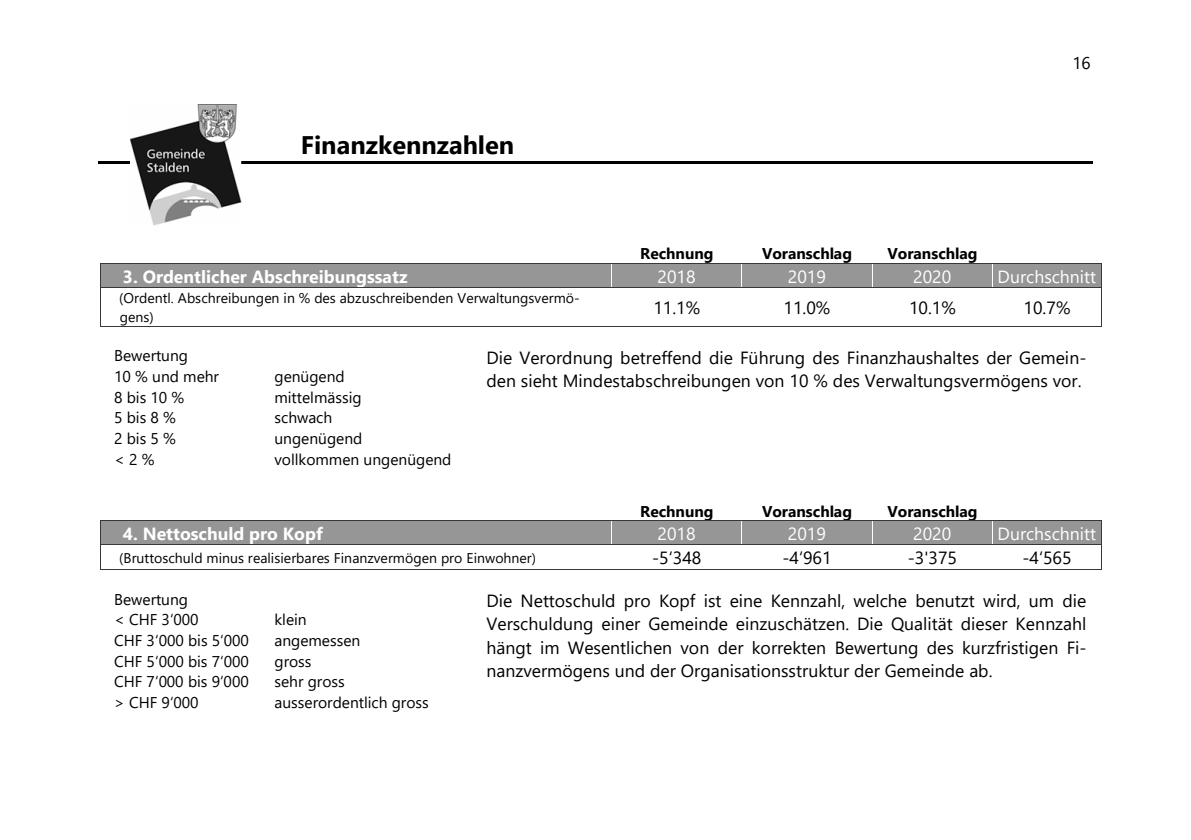
<style>
.page{position:relative;width:1191px;height:840px;background:#fff}
.page>*{position:absolute;margin:0;border:0;box-sizing:border-box;transform-origin:0 0}
.t1{font:700 25.4px "Segoe UI";color:#000}
.t2{font:17.6px/23.4px "Segoe UI";color:#000}
.t3{font:700 17.6px "Segoe UI";color:#fff}
.t4{font:17.6px "Segoe UI";color:#fff}
.t5{font:17px "Segoe UI";color:#000}
.t6{font:15.6px "Segoe UI";color:#000}
.t7{font:700 15.6px "Segoe UI";color:#000}
.t8{font:14px/18.6px "Segoe UI";color:#000}
</style>
<div class="page">
<hr style="left:98px;top:161px;width:994px;height:2px;background:#000">
<div style="left:105px;top:264px;width:501px;height:23px;background:#969696"></div>
<div style="left:612px;top:264px;width:130px;height:23px;background:#969696"></div>
<div style="left:742px;top:264px;width:130px;height:23px;background:#969696"></div>
<div style="left:872px;top:264px;width:120px;height:23px;background:#969696"></div>
<div style="left:992px;top:264px;width:108px;height:23px;background:#969696"></div>
<hr style="left:126px;top:263px;width:176px;height:1px;background:#383838">
<hr style="left:303px;top:263px;width:308px;height:1px;background:#383838">
<hr style="left:613px;top:263px;width:128px;height:1px;background:#383838">
<hr style="left:743px;top:263px;width:129px;height:1px;background:#383838">
<hr style="left:873px;top:263px;width:119px;height:1px;background:#383838">
<hr style="left:993px;top:263px;width:108px;height:1px;background:#383838">
<svg style="left:100px;top:263px;width:26px;height:25px"></svg>
<hr style="left:101px;top:287px;width:510px;height:1px;background:#383838">
<hr style="left:613px;top:287px;width:128px;height:1px;background:#383838">
<svg style="left:741px;top:263px;width:2px;height:25px"></svg>
<hr style="left:743px;top:287px;width:129px;height:1px;background:#383838">
<svg style="left:872px;top:263px;width:1px;height:25px"></svg>
<hr style="left:873px;top:287px;width:119px;height:1px;background:#383838">
<svg style="left:992px;top:263px;width:1px;height:25px"></svg>
<hr style="left:993px;top:287px;width:108px;height:1px;background:#383838">
<svg style="left:1101px;top:263px;width:1px;height:25px"></svg>
<hr style="left:100px;top:288px;width:1px;height:37px;background:#383838">
<hr style="left:101px;top:325px;width:511px;height:1px;background:#383838">
<hr style="left:611px;top:325px;width:131px;height:1px;background:#383838">
<hr style="left:741px;top:325px;width:131px;height:1px;background:#383838">
<hr style="left:872px;top:325px;width:120px;height:1px;background:#383838">
<hr style="left:992px;top:325px;width:109px;height:1px;background:#383838">
<hr style="left:1101px;top:288px;width:1px;height:37px;background:#383838">
<div style="left:105px;top:521px;width:501px;height:23px;background:#969696"></div>
<div style="left:612px;top:521px;width:130px;height:23px;background:#969696"></div>
<div style="left:742px;top:521px;width:130px;height:23px;background:#969696"></div>
<div style="left:872px;top:521px;width:120px;height:23px;background:#969696"></div>
<div style="left:992px;top:521px;width:108px;height:23px;background:#969696"></div>
<hr style="left:126px;top:520px;width:176px;height:1px;background:#383838">
<hr style="left:303px;top:520px;width:308px;height:1px;background:#383838">
<hr style="left:613px;top:520px;width:128px;height:1px;background:#383838">
<hr style="left:743px;top:520px;width:129px;height:1px;background:#383838">
<hr style="left:873px;top:520px;width:119px;height:1px;background:#383838">
<hr style="left:993px;top:520px;width:108px;height:1px;background:#383838">
<hr style="left:101px;top:544px;width:510px;height:1px;background:#383838">
<hr style="left:613px;top:544px;width:128px;height:1px;background:#383838">
<svg style="left:741px;top:520px;width:2px;height:25px"></svg>
<hr style="left:743px;top:544px;width:129px;height:1px;background:#383838">
<svg style="left:872px;top:520px;width:1px;height:25px"></svg>
<hr style="left:873px;top:544px;width:119px;height:1px;background:#383838">
<svg style="left:992px;top:520px;width:1px;height:25px"></svg>
<hr style="left:993px;top:544px;width:108px;height:1px;background:#383838">
<svg style="left:100px;top:520px;width:26px;height:49px"></svg>
<hr style="left:101px;top:568px;width:511px;height:1px;background:#383838">
<hr style="left:611px;top:568px;width:131px;height:1px;background:#383838">
<hr style="left:741px;top:568px;width:131px;height:1px;background:#383838">
<hr style="left:872px;top:568px;width:120px;height:1px;background:#383838">
<hr style="left:992px;top:568px;width:109px;height:1px;background:#383838">
<svg style="left:1101px;top:520px;width:1px;height:49px"></svg>
<img style="left:131px;top:105px;width:111px;height:120px">
<p class="t1" style="left:301px;top:121px;width:215px">Finanzkennzahlen</p>
<p class="t7" style="left:640px;top:239px;width:75px">Rechnung</p>
<p class="t7" style="left:762px;top:239px;width:92px">Voranschlag</p>
<p class="t7" style="left:887px;top:239px;width:92px">Voranschlag</p>
<p class="t5" style="left:1072px;top:47px;width:20px">16</p>
<p class="t3" style="left:123px;top:260px;width:286px">3. Ordentlicher Abschreibungssatz</p>
<p class="t4" style="left:657px;top:260px;width:40px">2018</p>
<p class="t4" style="left:788px;top:260px;width:40px">2019</p>
<p class="t4" style="left:913px;top:260px;width:40px">2020</p>
<p class="t4" style="left:997px;top:260px;width:100px">Durchschnitt</p>
<p class="t8" style="left:119px;top:287px;width:462px">(Ordentl. Abschreibungen in % des abzuschreibenden Verwaltungsvermö&shy;gens)</p>
<p class="t2" style="left:653px;top:294px;width:48px">11.1%</p>
<p class="t2" style="left:783px;top:294px;width:48px">11.0%</p>
<p class="t2" style="left:909px;top:294px;width:48px">10.1%</p>
<p class="t2" style="left:1023px;top:294px;width:48px">10.7%</p>
<p class="t6" style="left:114px;top:341px;width:76px">Bewertung</p>
<p class="t6" style="left:114px;top:361px;width:106px">10 % und mehr</p>
<p class="t6" style="left:274px;top:361px;width:72px">genügend</p>
<p class="t6" style="left:114px;top:382px;width:72px">8 bis 10 %</p>
<p class="t6" style="left:274px;top:382px;width:89px">mittelmässig</p>
<p class="t6" style="left:114px;top:402px;width:63px">5 bis 8 %</p>
<p class="t6" style="left:274px;top:402px;width:59px">schwach</p>
<p class="t6" style="left:114px;top:423px;width:64px">2 bis 5 %</p>
<p class="t6" style="left:274px;top:423px;width:89px">ungenügend</p>
<p class="t6" style="left:114px;top:444px;width:42px">&lt; 2 %</p>
<p class="t6" style="left:274px;top:444px;width:178px">vollkommen ungenügend</p>
<p class="t2" style="left:486px;top:344px;width:601px">Die Verordnung betreffend die Führung des Finanzhaushaltes der Gemein&shy;den sieht Mindestabschreibungen von 10 % des Verwaltungsvermögens vor.</p>
<p class="t7" style="left:640px;top:496px;width:75px">Rechnung</p>
<p class="t7" style="left:762px;top:496px;width:92px">Voranschlag</p>
<p class="t7" style="left:887px;top:496px;width:92px">Voranschlag</p>
<p class="t3" style="left:123px;top:517px;width:201px">4. Nettoschuld pro Kopf</p>
<p class="t4" style="left:657px;top:517px;width:40px">2018</p>
<p class="t4" style="left:788px;top:517px;width:40px">2019</p>
<p class="t4" style="left:913px;top:517px;width:40px">2020</p>
<p class="t4" style="left:997px;top:517px;width:100px">Durchschnitt</p>
<p class="t8" style="left:119px;top:547px;width:418px">(Bruttoschuld minus realisierbares Finanzvermögen pro Einwohner)</p>
<p class="t2" style="left:652px;top:544px;width:51px">-5‘348</p>
<p class="t2" style="left:782px;top:544px;width:51px">-4‘961</p>
<p class="t2" style="left:908px;top:544px;width:51px">-3'375</p>
<p class="t2" style="left:1022px;top:544px;width:51px">-4‘565</p>
<p class="t6" style="left:114px;top:584px;width:76px">Bewertung</p>
<p class="t6" style="left:114px;top:608px;width:86px">&lt; CHF 3‘000</p>
<p class="t6" style="left:274px;top:604px;width:34px">klein</p>
<p class="t6" style="left:114px;top:628px;width:136px">CHF 3‘000 bis 5‘000</p>
<p class="t6" style="left:274px;top:625px;width:87px">angemessen</p>
<p class="t6" style="left:114px;top:646px;width:136px">CHF 5‘000 bis 7‘000</p>
<p class="t6" style="left:274px;top:646px;width:39px">gross</p>
<p class="t6" style="left:114px;top:670px;width:136px">CHF 7‘000 bis 9‘000</p>
<p class="t6" style="left:274px;top:666px;width:72px">sehr gross</p>
<p class="t6" style="left:114px;top:690px;width:86px">&gt; CHF 9‘000</p>
<p class="t6" style="left:274px;top:687px;width:156px">ausserordentlich gross</p>
<p class="t2" style="left:486px;top:587px;width:601px;text-align:justify">Die Nettoschuld pro Kopf ist eine Kennzahl, welche benutzt wird, um die Verschuldung einer Gemeinde einzuschätzen. Die Qualität dieser Kennzahl hängt im Wesentlichen von der korrekten Bewertung des kurzfristigen Fi&shy;nanzvermögens und der Organisationsstruktur der Gemeinde ab.</p>
</div>
